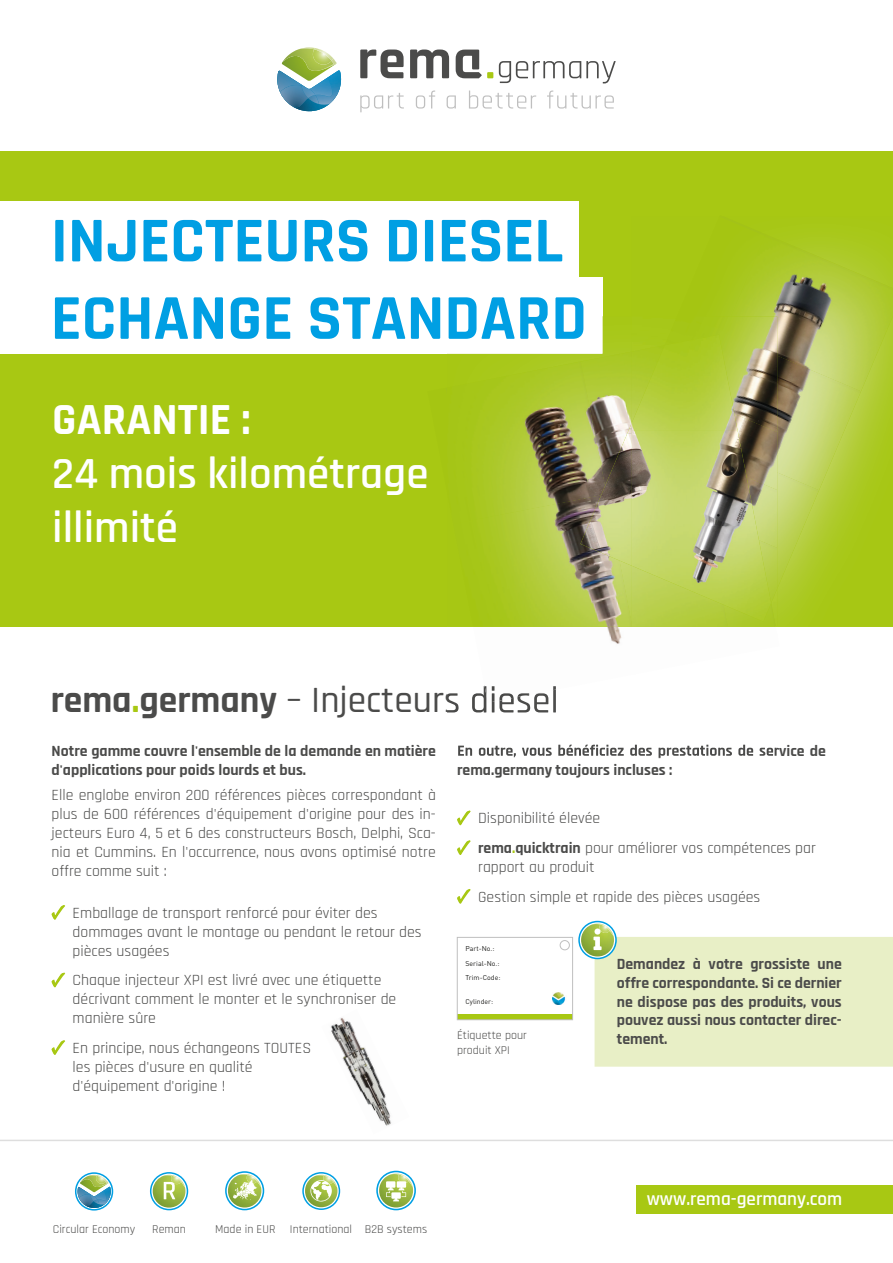
<style>
.page{position:relative;width:893px;height:1263px;background:#fff}
.page>*{position:absolute;margin:0;border:0;box-sizing:border-box;transform-origin:0 0}
.t1{font:700 64.5px/77.4px "Rajdhani";color:#009fe3}
.t2{font:600 45px/54px "Rajdhani";color:#fff}
.t3{font:700 45px "Rajdhani";color:#fff}
.t4{font:500 37.5px "Rajdhani";color:#4b4b4a}
.t5{font:600 19.05px "Rajdhani";color:#fff}
.t6{font:15.75px/18.9px "Rajdhani";color:#4b4b4a}
.t7{font:700 15.75px/18.9px "Rajdhani";color:#4b4b4a}
.t8{font:12px/14.4px "Rajdhani";color:#4b4b4a}
.t9{font:6.9px/14.5px "DIN";color:#1d1d1b}
.s1{font-weight:700}
.s2{font-weight:700;color:#a8c813}
.s3{font-family:"Minion Pro";font-size:19.5px;color:#a8c813}
</style>
<div class="page">
<div style="left:0;top:151px;width:893px;height:476px;background:#a8c813"></div>
<div style="left:0;top:277px;width:602px;height:77px;background:#fff"></div>
<svg style="left:277px;top:70px;width:64px;height:42px"></svg>
<img style="left:301px;top:86px;width:14px;height:12px">
<svg style="left:286px;top:49px;width:13px;height:9px"></svg>
<img style="left:299px;top:47px;width:37px;height:23px">
<img style="left:313px;top:49px;width:19px;height:16px">
<img style="left:314px;top:48px;width:19px;height:13px">
<svg style="left:360px;top:50px;width:89px;height:28px"></svg>
<svg style="left:499px;top:61px;width:117px;height:22px"></svg>
<svg style="left:456px;top:50px;width:37px;height:28px"></svg>
<svg style="left:360px;top:91px;width:254px;height:21px"></svg>
<div style="left:0;top:201px;width:578px;height:76px;background:#fff"></div>
<img style="left:777px;top:391px;width:116px;height:236px">
<img style="left:722px;top:298px;width:9px;height:18px">
<img style="left:731px;top:237px;width:162px;height:154px">
<img style="left:777px;top:355px;width:84px;height:135px">
<img style="left:777px;top:472px;width:42px;height:117px">
<hr style="left:0;top:1140px;width:893px;height:1px;background:#dedede">
<div style="left:637px;top:1185px;width:256px;height:28px;background:#a8c813"></div>
<img style="left:530px;top:316px;width:102px;height:45px">
<img style="left:447px;top:316px;width:155px;height:38px">
<img style="left:447px;top:316px;width:136px;height:23px">
<img style="left:710px;top:316px;width:67px;height:98px">
<img style="left:738px;top:414px;width:39px;height:63px">
<img style="left:756px;top:477px;width:21px;height:63px">
<img style="left:771px;top:540px;width:6px;height:63px">
<img style="left:447px;top:689px;width:109px;height:24px">
<img style="left:458px;top:745px;width:319px;height:13px">
<img style="left:483px;top:627px;width:139px;height:62px">
<img style="left:471px;top:361px;width:110px;height:134px">
<img style="left:581px;top:352px;width:51px;height:71px">
<img style="left:473px;top:495px;width:159px;height:132px">
<img style="left:619px;top:566px;width:13px;height:59px">
<img style="left:632px;top:622px;width:91px;height:5px">
<img style="left:723px;top:603px;width:53px;height:24px">
<img style="left:580px;top:423px;width:52px;height:143px">
<img style="left:632px;top:526px;width:139px;height:96px">
<img style="left:632px;top:430px;width:124px;height:96px">
<img style="left:632px;top:335px;width:106px;height:95px">
<img style="left:485px;top:686px;width:71px;height:17px">
<img style="left:330px;top:1017px;width:61px;height:109px">
<svg style="left:457px;top:921px;width:436px;height:146px"></svg>
<div style="left:457px;top:1014px;width:116px;height:6px;background:#a8c813"></div>
<div style="left:457px;top:937px;width:116px;height:83px;border:1px solid #bfbfbf"></div>
<div style="left:560px;top:940px;width:10px;height:10px;border:1px solid #bfbfbf;border-radius:50%"></div>
<svg style="left:150px;top:1172px;width:38px;height:38px"></svg>
<svg style="left:225px;top:1171px;width:39px;height:39px"></svg>
<svg style="left:376px;top:1171px;width:40px;height:39px"></svg>
<svg style="left:75px;top:1172px;width:38px;height:38px"></svg>
<svg style="left:302px;top:1172px;width:38px;height:38px"></svg>
<h1 class="t1" style="left:51px;top:204px;width:538px">INJECTEURS DIESEL<br>ECHANGE STANDARD</h1>
<h2 class="t3" style="left:52px;top:392px;width:200px">GARANTIE :</h2>
<h2 class="t2" style="left:52px;top:448px;width:378px">24 mois kilométrage illimité</h2>
<h3 class="t4" style="left:51px;top:679px;width:509px"><span class="s1">rema</span><span class="s2">.</span><span class="s1">germany</span> – Injecteurs diesel</h3>
<p class="t7" style="left:52px;top:742px;width:386px">Notre gamme couvre l'ensemble de la demande en matière d'applications pour poids lourds et bus.</p>
<p class="t6" style="left:52px;top:786px;width:386px;text-align:justify">Elle englobe environ 200 références pièces correspondant à plus de 600 références d'équipement d'origine pour des in&shy;jecteurs Euro 4, 5 et 6 des constructeurs Bosch, Delphi, Sca&shy;nia et Cummins. En l'occurrence, nous avons optimisé notre offre comme suit :</p>
<p class="t6" style="left:73px;top:904px;width:351px;text-indent:-21px"><span class="s3">✓</span> Emballage de transport renforcé pour éviter des dommages avant le montage ou pendant le retour des pièces usagées</p>
<p class="t6" style="left:73px;top:971px;width:325px;text-indent:-21px"><span class="s3">✓</span> Chaque injecteur XPI est livré avec une étiquette décrivant comment le monter et le synchroniser de manière sûre</p>
<p class="t6" style="left:73px;top:1039px;width:240px;text-indent:-21px"><span class="s3">✓</span> En principe, nous échangeons TOUTES les pièces d'usure en qualité d'équipement d'origine !</p>
<p class="t7" style="left:457px;top:761px;width:217px">rema.germany toujours incluses :</p>
<p class="t6" style="left:457px;top:809px;width:145px"><span class="s3">✓</span> Disponibilité élevée</p>
<p class="t6" style="left:478px;top:839px;width:339px;text-indent:-21px"><span class="s3">✓</span> <span class="s1">rema</span><span class="s2">.</span><span class="s1">quicktrain</span> pour améliorer vos compétences par rapport au produit</p>
<p class="t6" style="left:457px;top:888px;width:305px"><span class="s3">✓</span> Gestion simple et rapide des pièces usagées</p>
<p class="t9" style="left:465px;top:941px;width:36px">Part-No.:<br>Serial-No.:<br>Trim-Code:</p>
<p class="t9" style="left:465px;top:994px;width:29px">Cylinder:</p>
<p class="t8" style="left:457px;top:1029px;width:71px">Étiquette pour produit XPI</p>
<p class="t7" style="left:617px;top:955px;width:227px;text-align:justify">Demandez à votre grossiste une offre correspondante. Si ce dernier ne dispose pas des produits, vous pouvez aussi nous contacter direc&shy;tement.</p>
<p class="t8" style="left:53px;top:1222px;width:84px">Circular Economy</p>
<p class="t8" style="left:152px;top:1222px;width:35px">Reman</p>
<p class="t8" style="left:215px;top:1222px;width:213px">Made in EUR International B2B systems</p>
<p class="t5" style="left:647px;top:1188px;width:197px">www.rema-germany.com</p>
</div>
